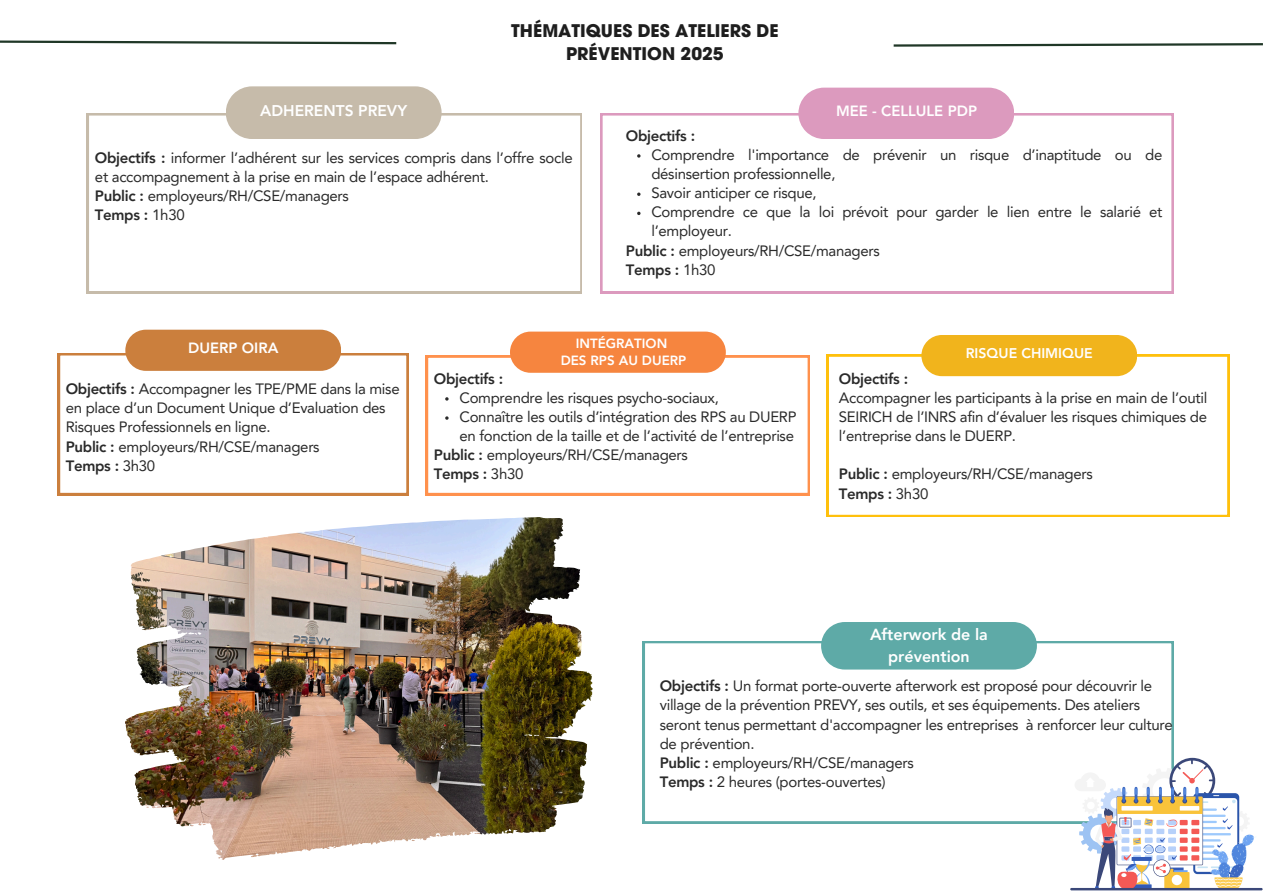
<style>
.page{position:relative;width:1263px;height:894px;background:#fff}
.page>*{position:absolute;margin:0;border:0;box-sizing:border-box;transform-origin:0 0}
.t1{font:700 17.4px/23.7px "ITC Avant Garde Pro";color:#1e1e1e;text-align:center}
.t2{font:800 16.05px/21.3px "Avenir LT Pro";color:#fff;text-align:center}
.t3{font:800 15.6px "Avenir LT Pro";color:#fff}
.t4{font:15px/19.2px "Avenir LT Pro";letter-spacing:-.02em;color:#2a2a2a}
.t5{font:800 15px "Avenir LT Pro";letter-spacing:-.02em;color:#2a2a2a}
.t6{font:800 14.85px "Avenir LT Pro";color:#fff}
.t7{font:800 14.1px "Avenir LT Pro";color:#fff}
.t8{font:800 13.35px "Avenir LT Pro";color:#fff}
.s1{font-weight:800}
.s2{font-weight:400}
</style>
<div class="page">
<img style="left:57px;top:87px;width:1205px;height:804px">
<svg style="left:58px;top:353px;width:351px;height:142px"></svg>
<svg style="left:893px;top:43px;width:370px;height:4px"></svg>
<svg style="left:0;top:40px;width:397px;height:5px"></svg>
<svg style="left:426px;top:355px;width:384px;height:140px"></svg>
<svg style="left:827px;top:354px;width:402px;height:162px"></svg>
<svg style="left:87px;top:113px;width:495px;height:180px"></svg>
<svg style="left:600px;top:113px;width:574px;height:180px"></svg>
<div style="left:798px;top:88px;width:216px;height:51px;background:#dc9abe"></div>
<svg style="left:643px;top:641px;width:531px;height:182px"></svg>
<svg style="left:821px;top:621px;width:216px;height:48px;background:#68afac"></svg>
<svg style="left:1169px;top:757px;width:46px;height:46px"></svg>
<svg style="left:1074px;top:760px;width:182px;height:127px"></svg>
<hr style="left:1070px;top:887px;width:193px;height:3px;background:#3b4879">
<div style="left:510px;top:331px;width:216px;height:41px;background:#f6853f;border-radius:21px"></div>
<div style="left:921px;top:335px;width:216px;height:41px;background:#f1b41c;border-radius:21px"></div>
<svg style="left:226px;top:86px;width:215px;height:53px;background:#c9beae"></svg>
<div style="left:125px;top:329px;width:216px;height:42px;background:#cb7f3d;border-radius:21px"></div>
<img style="left:525px;top:535px;width:67px;height:149px">
<svg style="left:445px;top:397px;width:4px;height:3px"></svg>
<svg style="left:445px;top:416px;width:4px;height:3px"></svg>
<svg style="left:637px;top:154px;width:3px;height:4px"></svg>
<svg style="left:637px;top:192px;width:3px;height:4px"></svg>
<h3 class="t3" style="left:260px;top:104px;width:148px">ADHERENTS PREVY</h3>
<p class="t1" style="left:511px;top:20px;width:269px">THÉMATIQUES DES ATELIERS DE<br>PRÉVENTION 2025</p>
<p class="t6" style="left:836px;top:105px;width:143px">MEE - CELLULE PDP</p>
<p class="t4" style="left:95px;top:149px;width:479px"><span class="s1">Objectifs :</span> informer l’adhérent sur les services compris dans l’offre socle et accompagnement à la prise en main de l’espace adhérent.<br><span class="s1">Public :</span> employeurs/RH/CSE/managers<br><span class="s1">Temps :</span> 1h30</p>
<h3 class="t5" style="left:626px;top:129px;width:71px">Objectifs :</h3>
<h5 class="t4" style="left:651px;top:146px;width:512px">Comprendre l'importance de prévenir un risque d’inaptitude ou de désinsertion professionnelle,</h5>
<h5 class="t4" style="left:651px;top:185px;width:167px">Savoir anticiper ce risque,</h5>
<p class="t4" style="left:651px;top:204px;width:512px">Comprendre ce que la loi prévoit pour garder le lien entre le salarié et l’employeur.</p>
<p class="t4" style="left:626px;top:242px;width:255px"><span class="s1">Public :</span> employeurs/RH/CSE/managers<br><span class="s1">Temps :</span> 1h30</p>
<h4 class="t6" style="left:188px;top:341px;width:92px">DUERP OIRA</h4>
<p class="t4" style="left:66px;top:380px;width:335px"><span class="s1">Objectifs :</span> Accompagner les TPE/PME dans la mise en place d’un Document Unique d’Evaluation des Risques Professionnels en ligne.<br><span class="s1">Public :</span> employeurs/RH/CSE/managers</p>
<h4 class="t5" style="left:66px;top:459px;width:91px">Temps : <span class="s2">3h30</span></h4>
<h1 class="t8" style="left:576px;top:337px;width:93px">INTÉGRATION</h1>
<h3 class="t8" style="left:561px;top:355px;width:127px">DES RPS AU DUERP</h3>
<p class="t5" style="left:434px;top:372px;width:71px">Objectifs :</p>
<p class="t4" style="left:459px;top:389px;width:261px">Comprendre les risques psycho-sociaux,</p>
<h5 class="t4" style="left:459px;top:408px;width:339px">Connaître les outils d’intégration des RPS au DUERP en fonction de la taille et de l’activité de l’entreprise</h5>
<h3 class="t4" style="left:434px;top:446px;width:255px"><span class="s1">Public :</span> employeurs/RH/CSE/managers</h3>
<h5 class="t5" style="left:434px;top:468px;width:91px">Temps : <span class="s2">3h30</span></h5>
<h5 class="t7" style="left:966px;top:347px;width:129px">RISQUE CHIMIQUE</h5>
<p class="t4" style="left:839px;top:370px;width:370px"><span class="s1">Objectifs :<br></span>Accompagner les participants à la prise en main de l’outil SEIRICH de l’INRS afin d’évaluer les risques chimiques de l’entreprise dans le DUERP.</p>
<p class="t4" style="left:839px;top:466px;width:255px"><span class="s1">Public :</span> employeurs/RH/CSE/managers</p>
<h5 class="t5" style="left:839px;top:487px;width:91px">Temps : <span class="s2">3h30</span></h5>
<p class="t2" style="left:870px;top:625px;width:119px">Afterwork de la prévention</p>
<h2 class="t4" style="left:660px;top:677px;width:515px"><span class="s1">Objectifs :</span> Un format porte-ouverte afterwork est proposé pour découvrir le village de la prévention PREVY, ses outils, et ses équipements. Des ateliers seront tenus permettant d'accompagner les entreprises à renforcer leur culture de prévention.<br><span class="s1">Public :</span> employeurs/RH/CSE/managers</h2>
<h5 class="t4" style="left:660px;top:773px;width:227px"><span class="s1">Temps :</span> 2 heures (portes-ouvertes)</h5>
</div>
